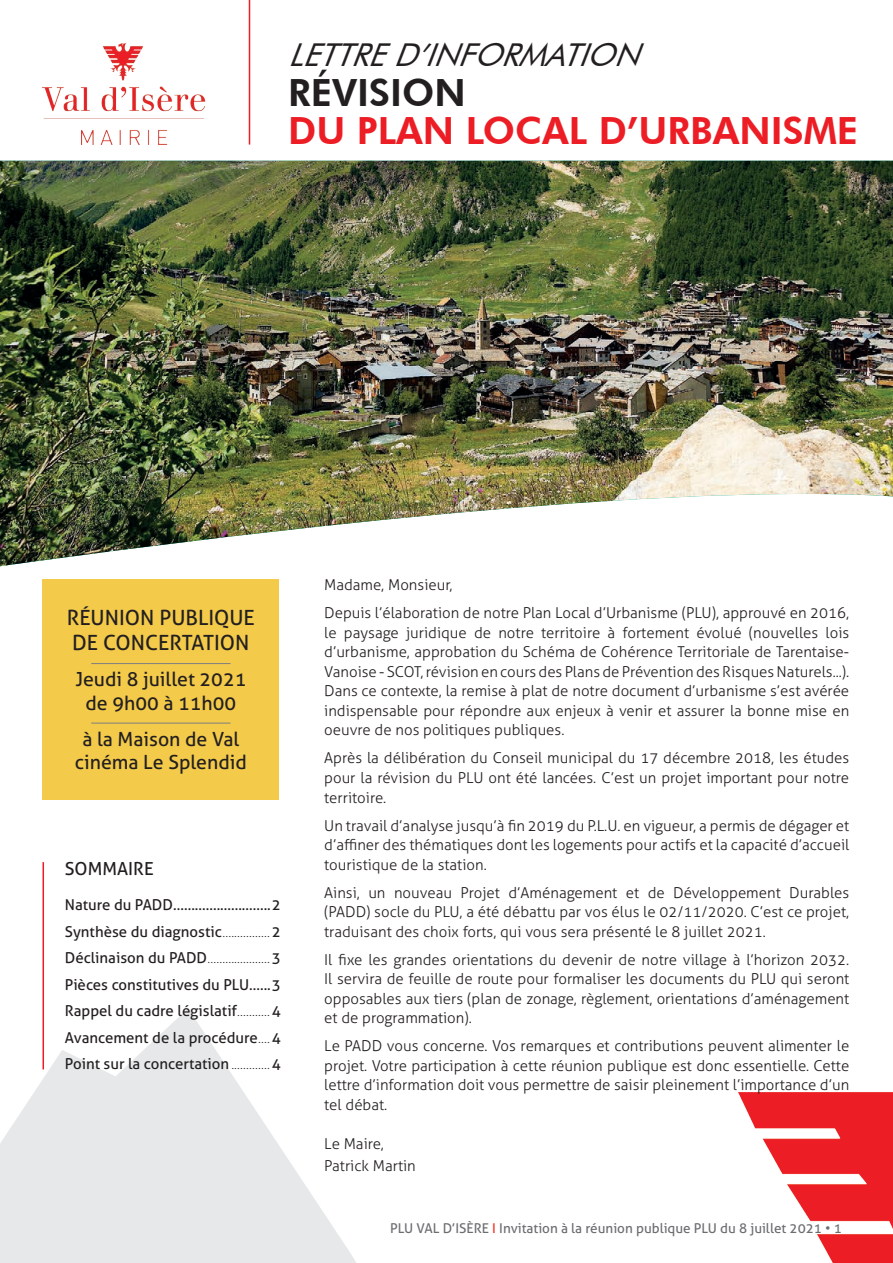
<style>
.page{position:relative;width:893px;height:1263px;background:#fff}
.page>*{position:absolute;margin:0;border:0;box-sizing:border-box;transform-origin:0 0}
.t1{font:800 37.5px "Futura BT";color:#ec1d25}
.t2{font:800 37.5px "Futura BT";color:#231f20}
.t3{font:italic 31.5px "Futura BT";color:#231f20}
.t4{font:21px/25.2px "Aller";color:#231f20}
.t5{font:19.5px/23.4px "Aller";color:#231f20;text-align:center}
.t6{font:18px "Aller";color:#231f20}
.t7{font:300 15px/19.5px "Aller";color:#231f20;text-align:justify}
.t8{font:15px/26.5px "Aller";color:#231f20}
.t9{font:13.5px "Aller";color:#6c6d70}
.t10{font:9px "Aller";color:#231f20}
.s1{font-size:9px}
.s2{font-size:15px}
.s3{color:#ef3522}
</style>
<div class="page">
<img style="left:0;top:161px;width:893px;height:405px">
<svg style="left:0;top:1008px;width:356px;height:255px;fill:#e6e8e9"></svg>
<div style="left:43px;top:579px;width:236px;height:221px;background:#f3ca4a"></div>
<img style="left:738px;top:1092px;width:155px;height:171px">
<hr style="left:249px;top:0;width:1px;height:145px;background:#ee1d23">
<img style="left:42px;top:29px;width:209px;height:116px">
<hr style="left:43px;top:862px;width:1px;height:207px;background:#ee1d23">
<hr style="left:91px;top:723px;width:139px;height:1px;background:#7c7e81">
<hr style="left:91px;top:663px;width:139px;height:1px;background:#7c7e81">
<h2 class="t3" style="left:288px;top:35px;width:366px">LETTRED’INFORMATION</h2>
<h1 class="t2" style="left:288px;top:70px;width:179px">RÉVISION</h1>
<h1 class="t1" style="left:288px;top:108px;width:572px">DU PLAN LOCAL D’URBANISME</h1>
<h3 class="t4" style="left:67px;top:605px;width:190px">RÉUNION PUBLIQUE<br>DE CONCERTATION</h3>
<h3 class="t5" style="left:75px;top:668px;width:173px">Jeudi 8 juillet 2021 de 9h00 à 11h00</h3>
<h3 class="t5" style="left:75px;top:727px;width:174px">à la Maison de Val cinéma Le Splendid</h3>
<p class="t6" style="left:65px;top:858px;width:90px">SOMMAIRE</p>
<p class="t8" style="left:65px;top:892px;width:218px">Nature du PADD...........................2<br>Synthèse du diagnostic<span class="s1">................</span> 2</p>
<p class="t10" style="left:65px;top:955px;width:217px"><span class="s2">Déclinaison du PADD</span>..................... <span class="s2">3</span></p>
<p class="t8" style="left:65px;top:971px;width:217px;text-align:justify">Pièces constitutives du PLU......3<br>Rappel du cadre législatif<span class="s1">...........</span> 4<br>Avancement de la procédure<span class="s1">....</span> 4<br>Point sur la concertation <span class="s1">.............</span> 4</p>
<p class="t7" style="left:324px;top:571px;width:527px;line-height:28px">Madame, Monsieur,<br>Depuis l’élaboration de notre Plan Local d’Urbanisme (PLU), approuvé en 2016,</p>
<p class="t7" style="left:324px;top:623px;width:527px">le paysage juridique de notre territoire à fortement évolué (nouvelles lois d’urbanisme, approbation du Schéma de Cohérence Territoriale de Tarentaise-Vanoise - SCOT, révision en cours des Plans de Prévention des Risques Naturels...).<br>Dans ce contexte, la remise à plat de notre document d’urbanisme s’est avérée indispensable pour répondre aux enjeux à venir et assurer la bonne mise en oeuvre de nos politiques publiques.</p>
<p class="t7" style="left:324px;top:748px;width:527px">Après la délibération du Conseil municipal du 17 décembre 2018, les études pour la révision du PLU ont été lancées. C’est un projet important pour notre territoire.</p>
<p class="t7" style="left:324px;top:815px;width:527px">Un travail d’analyse jusqu’à fin 2019 du P.L.U. en vigueur, a permis de dégager et d’affiner des thématiques dont les logements pour actifs et la capacité d’accueil touristique de la station.</p>
<p class="t7" style="left:324px;top:882px;width:527px">Ainsi, un nouveau Projet d’Aménagement et de Développement Durables (PADD) socle du PLU, a été débattu par vos élus le 02/11/2020. C’est ce projet, traduisant des choix forts, qui vous sera présenté le 8 juillet 2021.</p>
<p class="t7" style="left:324px;top:949px;width:527px">Il fixe les grandes orientations du devenir de notre village à l’horizon 2032.<br>Il servira de feuille de route pour formaliser les documents du PLU qui seront opposables aux tiers (plan de zonage, règlement, orientations d’aménagement et de programmation).</p>
<p class="t7" style="left:324px;top:1036px;width:527px">Le PADD vous concerne. Vos remarques et contributions peuvent alimenter le projet. Votre participation à cette réunion publique est donc essentielle. Cette lettre d’information doit vous permettre de saisir pleinement l’importance d’un tel débat.</p>
<p class="t7" style="left:324px;top:1132px;width:93px;line-height:22.2px">Le Maire,<br>Patrick Martin</p>
<p class="t9" style="left:390px;top:1220px;width:453px">PLU VAL D’ISÈRE <span class="s3">I</span> Invitation à la réunion publique PLU du 8 juillet 2021 • 1</p>
</div>
